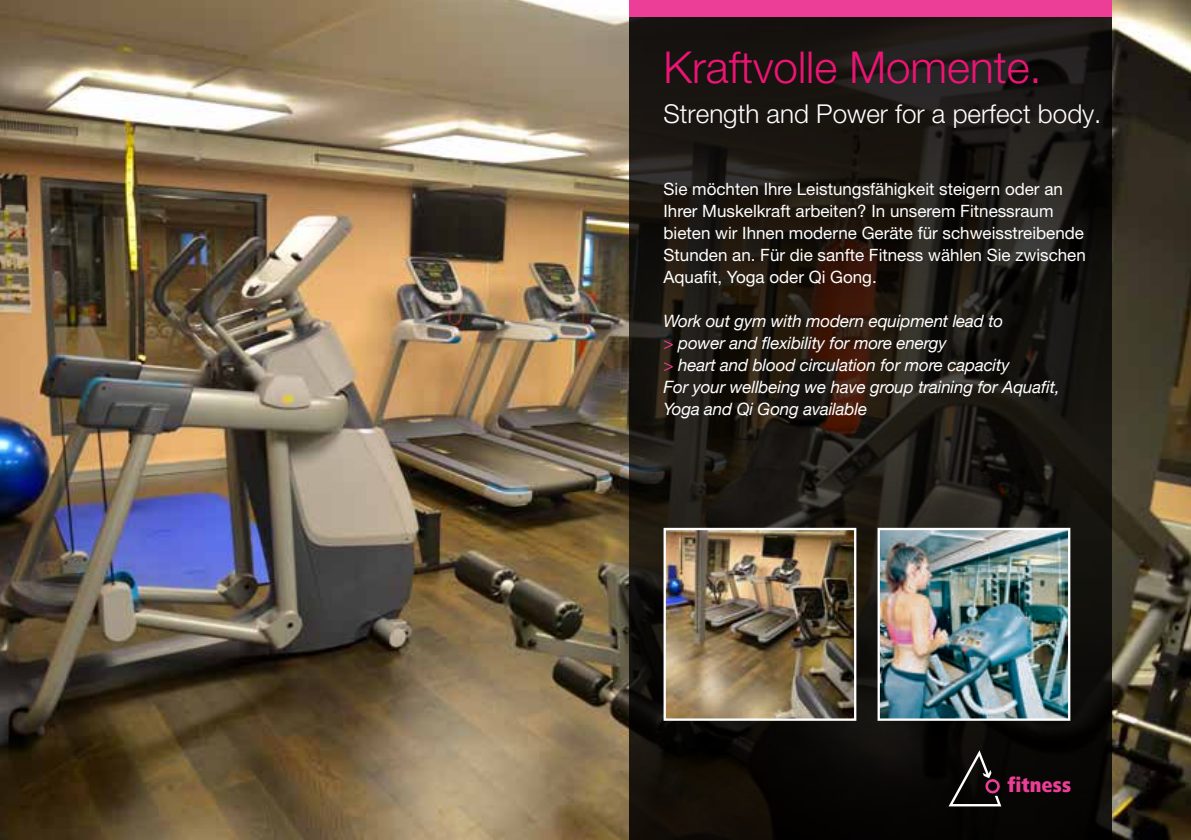
<style>
.page{position:relative;width:1191px;height:840px;background:#fff}
.page>*{position:absolute;margin:0;border:0;box-sizing:border-box;transform-origin:0 0}
.t1{font:300 44px "Helvetica Neue";color:#ed1474}
.t2{font:300 26px "Helvetica Neue";color:#fff}
.t3{font:900 condensed 20.4px "Frutiger LT";color:#ed3e97}
.t4{font:17px/22px "Helvetica Neue";color:#fff}
.t5{font:italic 17px/22px "Helvetica Neue";letter-spacing:-.01em;color:#fff}
.s1{font-style:normal;color:#ed3e97}
</style>
<div class="page">
<img style="left:0;top:0;width:1191px;height:839px">
<svg style="left:629px;top:16px;width:482px;height:823px;background:#191510"></svg>
<img style="left:666px;top:530px;width:187px;height:187px">
<div style="left:663px;top:527px;width:193px;height:193px;border:2px solid #fff"></div>
<img style="left:880px;top:530px;width:187px;height:187px">
<div style="left:877px;top:527px;width:193px;height:193px;border:2px solid #fff"></div>
<svg style="left:948px;top:749px;width:53px;height:57px;background:#2b2426"></svg>
<div style="left:629px;top:0;width:482px;height:16px;background:#ed3e97"></div>
<h1 class="t1" style="left:663px;top:41px;width:380px">Kraftvolle Momente.</h1>
<h2 class="t2" style="left:663px;top:97px;width:439px">Strength and Power for a perfect body.</h2>
<p class="t4" style="left:663px;top:177px;width:424px">Sie möchten Ihre Leistungsfähigkeit steigern oder an Ihrer Muskelkraft arbeiten? In unserem Fitnessraum bieten wir Ihnen moderne Geräte für schweisstreibende Stunden an. Für die sanfte Fitness wählen Sie zwischen Aquafit, Yoga oder Qi Gong.</p>
<p class="t5" style="left:663px;top:309px;width:398px">Work out gym with modern equipment lead to<br><span class="s1">&gt;</span> power and flexibility for more energy<br><span class="s1">&gt;</span> heart and blood circulation for more capacity<br>For your wellbeing we have group training for Aquafit, Yoga and Qi Gong available</p>
<p class="t3" style="left:1007px;top:771px;width:65px">fitness</p>
</div>
